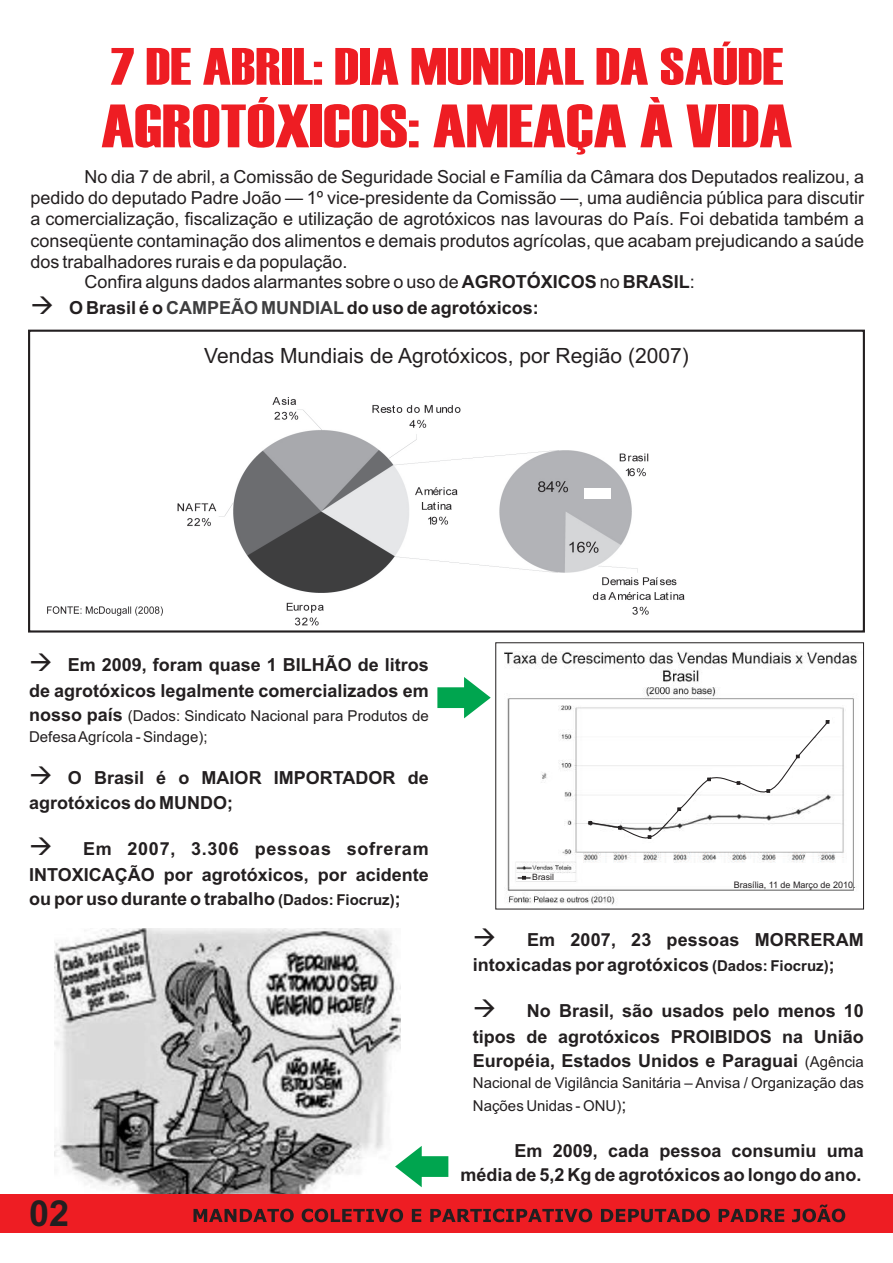
<style>
.page{position:relative;width:893px;height:1263px;background:#fff}
.page>*{position:absolute;margin:0;border:0;box-sizing:border-box;transform-origin:0 0}
.t1{font:61.2px "Haettenschweiler";color:#ee1d23;scale:1.22 1}
.t2{font:52.5px "Haettenschweiler";color:#ee1d23;scale:1.22 1}
.t3{font:700 36px "Arial";color:#231f20}
.t4{font:21px "Arial";color:#231f20}
.t5{font:700 18px/24.9px "Arial";color:#231f20;text-align:justify}
.t6{font:18px "Arial";color:#231f20}
.t7{font:15px/20.9px "Arial";color:#231f20}
.t8{font:9px "Arial";color:#231f20}
.t9{font:8.7px "Arial";color:#231f20}
.s1{font-weight:700}
.s2{color:#3e3e3f}
.s3{font-weight:700;font-size:18px}
.s4{font-size:15px}
.s5{font-weight:400;font-size:15px}
.s6{font-size:18px}
</style>
<div class="page">
<img style="left:127px;top:329px;width:638px;height:323px">
<img style="left:47px;top:593px;width:137px;height:31px">
<img style="left:54px;top:928px;width:346px;height:266px">
<img style="left:504px;top:652px;width:354px;height:253px">
<svg style="left:437px;top:677px;width:54px;height:41px"></svg>
<svg style="left:395px;top:1146px;width:53px;height:41px"></svg>
<svg style="left:518px;top:876px;width:12px;height:3px"></svg>
<div style="left:0;top:1194px;width:893px;height:38px;background:#ee1d23"></div>
<svg style="left:589px;top:716px;width:244px;height:126px"></svg>
<img style="left:577px;top:852px;width:269px;height:10px">
<svg style="left:194px;top:1204px;width:651px;height:18px"></svg>
<div style="left:585px;top:489px;width:26px;height:10px;background:#fff"></div>
<div style="left:532px;top:874px;width:17px;height:6px;background:#fff"></div>
<div style="left:130px;top:298px;width:635px;height:34px;background:#fff"></div>
<div style="left:28px;top:330px;width:837px;height:302px;border:2px solid #231f20"></div>
<h2 class="t2" style="left:110px;top:48px;width:553px">7 DE ABRIL: DIA MUNDIAL DA SAÚDE</h2>
<h1 class="t1" style="left:101px;top:104px;width:568px">AGROTÓXICOS: AMEAÇA À VIDA</h1>
<p class="t6" style="left:84px;top:170px;width:781px">No dia 7 de abril, a Comissão de Seguridade Social e Família da Câmara dos Deputados realizou, a</p>
<p class="t6" style="left:30px;top:191px;width:835px">pedido do deputado Padre João — 1º vice-presidente da Comissão —, uma audiência pública para discutir</p>
<p class="t6" style="left:30px;top:212px;width:835px">a comercialização, fiscalização e utilização de agrotóxicos nas lavouras do País. Foi debatida também a</p>
<p class="t6" style="left:30px;top:234px;width:835px">conseqüente contaminação dos alimentos e demais produtos agrícolas, que acabam prejudicando a saúde</p>
<p class="t6" style="left:30px;top:255px;width:319px">dos trabalhadores rurais e da população.</p>
<p class="t6" style="left:84px;top:275px;width:612px">Confira alguns dados alarmantes sobre o uso de <span class="s1">AGROTÓXICOS</span> no <span class="s1">BRASIL</span>:</p>
<p class="t5" style="left:30px;top:297px;width:510px">→O Brasil é o <span class="s2">CAMPEÃO MUNDIAL</span>do uso de agrotóxicos:</p>
<p class="t4" style="left:204px;top:348px;width:486px">Vendas Mundiais de Agrotóxicos, por Região (2007)</p>
<p class="t5" style="left:29px;top:653px;width:401px;line-height:25.7px;text-align:right">Em 2009, foram quase 1 BILHÃO de litros<br>de agrotóxicos legalmente comercializados em</p>
<p class="t7" style="left:29px;top:707px;width:401px"><span class="s3">nosso país</span> (Dados: Sindicato Nacional para Produtos de<br>Defesa Agrícola - Sindage);</p>
<p class="t5" style="left:68px;top:766px;width:362px">O Brasil é o MAIOR IMPORTADOR de</p>
<p class="t5" style="left:29px;top:792px;width:205px">agrotóxicos do MUNDO;</p>
<p class="t5" style="left:29px;top:838px;width:401px;text-indent:54px">Em 2007, 3.306 pessoas sofreram INTOXICAÇÃO por agrotóxicos, por acidente ou por uso durante o trabalho <span class="s4">(Dados: Fiocruz)</span>;</p>
<h3 class="t3" style="left:29px;top:1200px;width:42px">02</h3>
<p class="t9" style="left:532px;top:873px;width:23px">Brasil</p>
<p class="t8" style="left:734px;top:882px;width:123px">Brasília, 11 de Março de 2010.</p>
<p class="t5" style="left:527px;top:928px;width:338px">Em 2007, 23 pessoas MORRERAM</p>
<p class="t5" style="left:473px;top:954px;width:363px">intoxicadas por agrotóxicos <span class="s4">(Dados: Fiocruz)</span>;</p>
<p class="t5" style="left:473px;top:1000px;width:392px;text-indent:54px">No Brasil, são usados pelo menos 10 tipos de agrotóxicos PROIBIDOS na União Européia, Estados Unidos e Paraguai <span class="s5">(Agência</span></p>
<p class="t7" style="left:473px;top:1072px;width:392px;line-height:23.4px">Nacional de Vigilância Sanitária – Anvisa / Organização das<br>Nações Unidas - ONU)<span class="s6">;</span></p>
<p class="t5" style="left:461px;top:1140px;width:405px;line-height:24.2px;text-align:right">Em 2009, cada pessoa consumiu uma média de 5,2 Kg de agrotóxicos ao longo do ano.</p>
</div>
